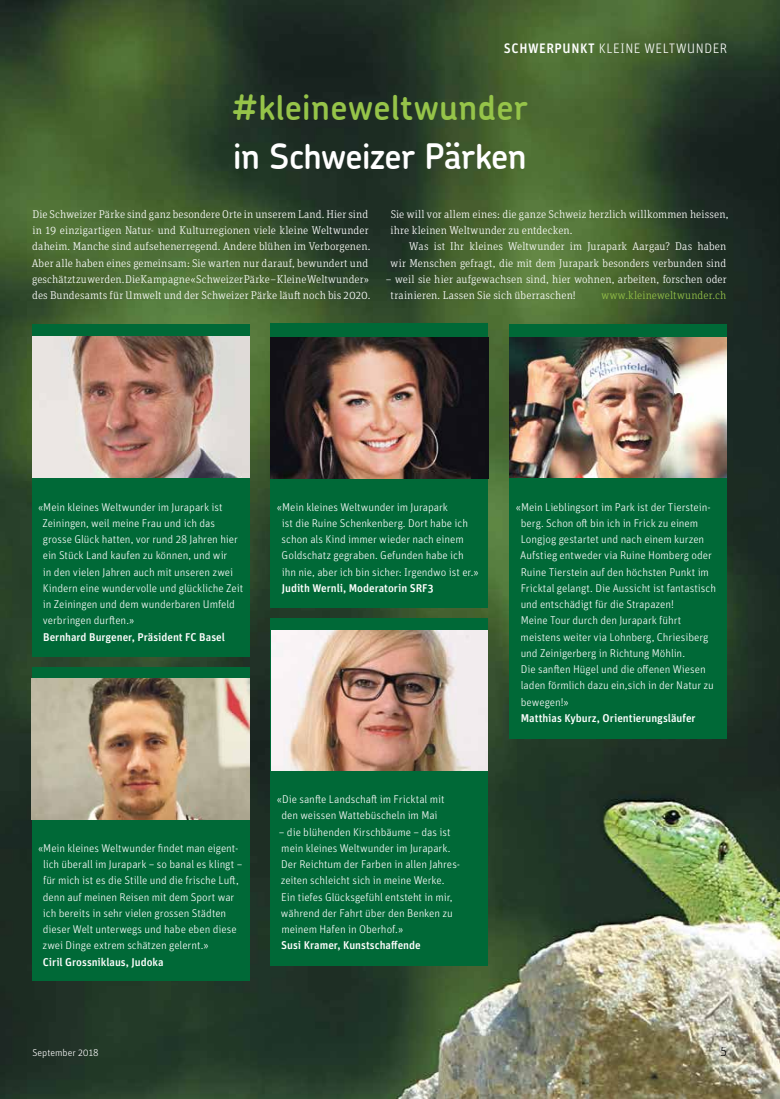
<style>
.page{position:relative;width:780px;height:1099px;background:#fff}
.page>*{position:absolute;margin:0;border:0;box-sizing:border-box;transform-origin:0 0}
.t1{font:600 35px "Chevin";letter-spacing:.015em;color:#96c449}
.t2{font:600 35px "Chevin";letter-spacing:-.015em;color:#fff}
.t3{font:300 13.75px "Unit OT";letter-spacing:.04em;color:#fff;scale:.96 1}
.t4{font:300 13.75px "Unit OT";color:#000;scale:.96 1}
.t5{font:300 11.25px/16.2px "Unit OT";letter-spacing:-.005em;color:#fff}
.t6{font:300 11.25px/16.2px "Unit Slab Pro";letter-spacing:.01em;color:#fff}
.t7{font:500 11.25px "Unit OT";color:#fff}
.t8{font:300 11.25px "Unit Slab Pro";letter-spacing:.015em;color:#96c449}
.t9{font:300 10px "Unit OT";color:#fff}
.s1{font-weight:500}
</style>
<div class="page">
<img style="left:0;top:0;width:780px;height:1098px">
<div style="left:32px;top:324px;width:217px;height:332px;background:#006937"></div>
<img style="left:32px;top:337px;width:217px;height:140px">
<div style="left:271px;top:324px;width:217px;height:284px;background:#006937"></div>
<img style="left:270px;top:337px;width:218px;height:141px">
<div style="left:32px;top:667px;width:217px;height:313px;background:#006937"></div>
<img style="left:32px;top:678px;width:217px;height:141px">
<div style="left:509px;top:324px;width:217px;height:414px;background:#006937"></div>
<img style="left:509px;top:337px;width:217px;height:141px">
<div style="left:271px;top:618px;width:217px;height:347px;background:#006937"></div>
<img style="left:271px;top:630px;width:216px;height:140px">
<p class="t3" style="left:504px;top:41px;width:234px"><span class="s1">SCHWERPUNKT</span> KLEINE WELTWUNDER</p>
<h1 class="t1" style="left:232px;top:85px;width:297px">#kleineweltwunder</h1>
<h1 class="t2" style="left:233px;top:134px;width:295px">in Schweizer Pärken</h1>
<p class="t6" style="left:32px;top:205px;width:340px">Die Schweizer Pärke sind ganz besondere Orte in unserem Land. Hier sind in 19 einzigartigen Natur- und Kulturregionen viele kleine Weltwunder daheim. Manche sind aufsehenerregend. Andere blühen im Verborgenen.<br>Aber alle haben eines gemeinsam: Sie warten nur darauf, bewundert und geschätzt zu werden. Die Kampagne «Schweizer Pärke – Kleine Weltwunder» des Bundesamts für Umwelt und der Schweizer Pärke läuft noch bis 2020.</p>
<p class="t6" style="left:390px;top:205px;width:339px">Sie will vor allem eines: die ganze Schweiz herzlich willkommen heissen, ihre kleinen Weltwunder zu entdecken.</p>
<p class="t6" style="left:390px;top:238px;width:337px;text-align:right">Was ist Ihr kleines Weltwunder im Jurapark Aargau? Das haben<br>wir Menschen gefragt, die mit dem Jurapark besonders verbunden sind</p>
<p class="t6" style="left:390px;top:270px;width:337px;text-indent:-5px">– weil sie hier aufgewachsen sind, hier wohnen, arbeiten, forschen oder trainieren. Lassen Sie sich überraschen!</p>
<p class="t8" style="left:601px;top:288px;width:126px">www.kleineweltwunder.ch</p>
<p class="t5" style="left:42px;top:498px;width:202px;text-indent:-4px">«Mein kleines Weltwunder im Jurapark ist Zeiningen, weil meine Frau und ich das grosse Glück hatten, vor rund 28 Jahren hier ein Stück Land kaufen zu können, und wir<br>in den vielen Jahren auch mit unseren zwei Kindern eine wundervolle und glückliche Zeit in Zeiningen und dem wunderbaren Umfeld verbringen durften.»</p>
<p class="t7" style="left:43px;top:629px;width:183px">Bernhard Burgener, Präsident FC Basel</p>
<p class="t5" style="left:281px;top:498px;width:199px;text-indent:-5px">«Mein kleines Weltwunder im Jurapark<br>ist die Ruine Schenkenberg. Dort habe ich schon als Kind immer wieder nach einem Goldschatz gegraben. Gefunden habe ich ihn nie, aber ich bin sicher: Irgendwo ist er.»</p>
<p class="t7" style="left:282px;top:580px;width:153px">Judith Wernli, Moderatorin SRF3</p>
<p class="t5" style="left:43px;top:840px;width:201px;text-indent:-5px">«Mein kleines Weltwunder findet man eigent&shy;lich überall im Jurapark – so banal es klingt – für mich ist es die Stille und die frische Luft, denn auf meinen Reisen mit dem Sport war ich bereits in sehr vielen grossen Städten dieser Welt unterwegs und habe eben diese zwei Dinge extrem schätzen gelernt.»</p>
<p class="t7" style="left:43px;top:954px;width:122px">Ciril Grossniklaus, Judoka</p>
<p class="t5" style="left:277px;top:791px;width:169px;text-align:center">«Die sanfte Landschaft im Fricktal mit den weissen Wattebüscheln im Mai</p>
<p class="t5" style="left:279px;top:823px;width:183px">– die blühenden Kirschbäume – das ist mein kleines Weltwunder im Jurapark.<br>Der Reichtum der Farben in allen Jahres&shy;zeiten schleicht sich in meine Werke.<br>Ein tiefes Glücksgefühl entsteht in mir, während der Fahrt über den Benken zu meinem Hafen in Oberhof.»</p>
<p class="t7" style="left:281px;top:938px;width:141px">Susi Kramer, Kunstschaffende</p>
<p class="t5" style="left:520px;top:498px;width:197px;text-indent:-4px">«Mein Lieblingsort im Park ist der Tierstein&shy;berg. Schon oft bin ich in Frick zu einem Longjog gestartet und nach einem kurzen Aufstieg entweder via Ruine Homberg oder Ruine Tierstein auf den höchsten Punkt im Fricktal gelangt. Die Aussicht ist fantastisch und entschädigt für die Strapazen!<br>Meine Tour durch den Jurapark führt meistens weiter via Lohnberg, Chriesiberg und Zeinigerberg in Richtung Möhlin.<br>Die sanften Hügel und die offenen Wiesen laden förmlich dazu ein,sich in der Natur zu bewegen!»</p>
<p class="t7" style="left:521px;top:710px;width:176px">Matthias Kyburz, Orientierungsläufer</p>
<p class="t9" style="left:32px;top:1047px;width:68px">September 2018</p>
<p class="t4" style="left:720px;top:1043px;width:9px">5</p>
</div>
